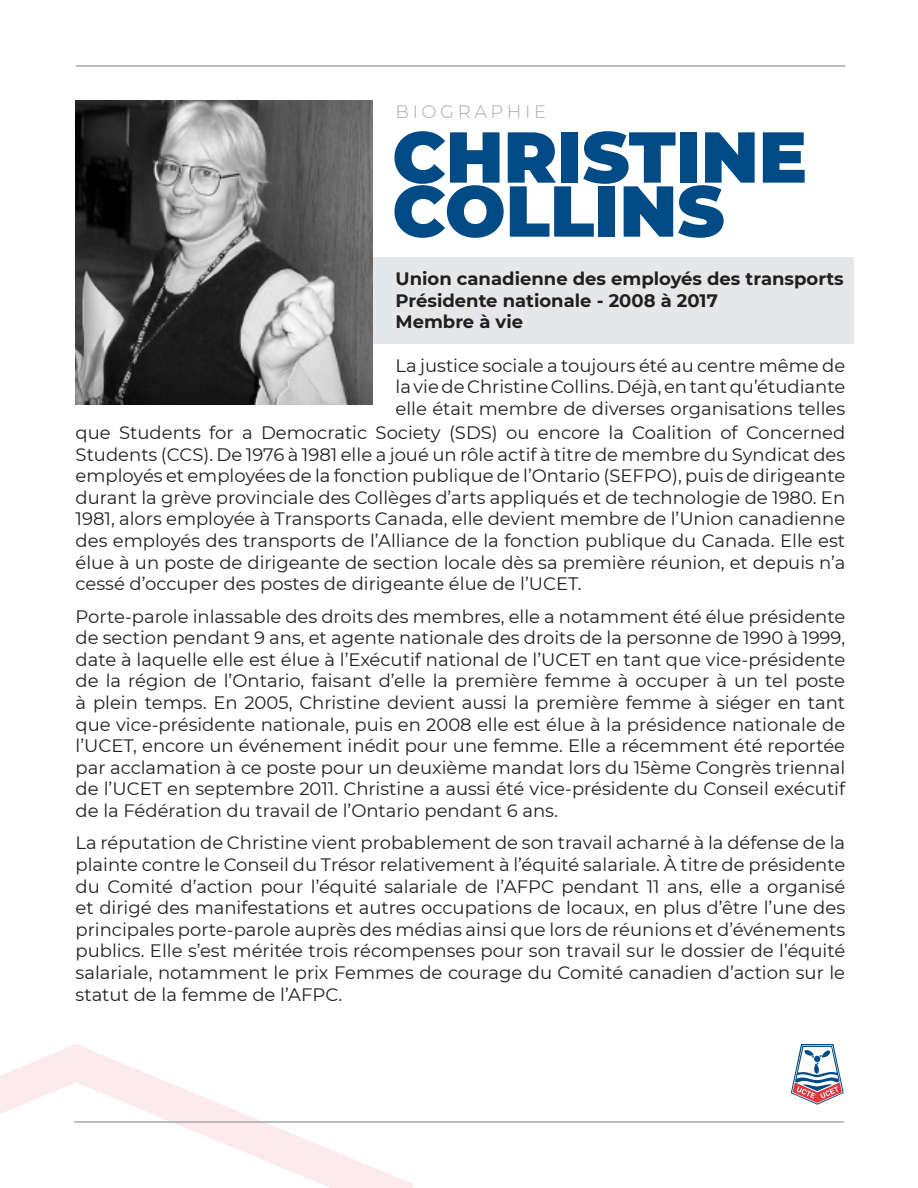
<style>
.page{position:relative;width:918px;height:1188px;background:#fff}
.page>*{position:absolute;margin:0;border:0;box-sizing:border-box;transform-origin:0 0}
.t1{font:900 71.85px/54px "Montserrat";color:#004b85}
.t2{font:18px/21.6px "Montserrat";color:#231f20;text-align:justify}
.t3{font:700 18px "Montserrat";color:#231f20}
.t4{font:300 18px "Montserrat";letter-spacing:.2em;color:#a8a9ad}
</style>
<div class="page">
<div style="left:324px;top:257px;width:530px;height:87px;background:#e6e7e9"></div>
<svg style="left:0;top:1050px;width:62px;height:64px"></svg>
<svg style="left:62px;top:1044px;width:352px;height:144px"></svg>
<hr style="left:76px;top:65px;width:769px;height:2px;background:#a8a9ad">
<hr style="left:74px;top:1121px;width:770px;height:2px;background:#a8a9ad">
<svg style="left:791px;top:1044px;width:53px;height:61px"></svg>
<img style="left:76px;top:100px;width:297px;height:305px">
<p class="t4" style="left:396px;top:99px;width:152px">BIOGRAPHIE</p>
<p class="t1" style="left:392px;top:126px;width:416px">CHRISTINE<br>COLLINS</p>
<p class="t3" style="left:396px;top:266px;width:450px">Union canadienne des employés des transports</p>
<p class="t3" style="left:396px;top:287px;width:324px">Présidente nationale - 2008 à 2017</p>
<p class="t3" style="left:396px;top:309px;width:129px">Membre à vie</p>
<p class="t2" style="left:396px;top:354px;width:451px">La justice sociale a toujours été au centre même de la vie de Christine Collins. Déjà, en tant qu’étudiante elle était membre de diverses organisations telles</p>
<p class="t2" style="left:76px;top:421px;width:771px">que Students for a Democratic Society (SDS) ou encore la Coalition of Concerned Students (CCS). De 1976 à 1981 elle a joué un rôle actif à titre de membre du Syndicat des employés et employées de la fonction publique de l’Ontario (SEFPO), puis de dirigeante durant la grève provinciale des Collèges d’arts appliqués et de technologie de 1980. En 1981, alors employée à Transports Canada, elle devient membre de l’Union canadienne des employés des transports de l’Alliance de la fonction publique du Canada. Elle est élue à un poste de dirigeante de section locale dès sa première réunion, et depuis n’a cessé d’occuper des postes de dirigeante élue de l’UCET.</p>
<p class="t2" style="left:76px;top:605px;width:771px">Porte-parole inlassable des droits des membres, elle a notamment été élue présidente de section pendant 9 ans, et agente nationale des droits de la personne de 1990 à 1999, date à laquelle elle est élue à l’Exécutif national de l’UCET en tant que vice-présidente de la région de l’Ontario, faisant d’elle la première femme à occuper à un tel poste à plein temps. En 2005, Christine devient aussi la première femme à siéger en tant que vice-présidente nationale, puis en 2008 elle est élue à la présidence nationale de l’UCET, encore un événement inédit pour une femme. Elle a récemment été reportée par acclamation à ce poste pour un deuxième mandat lors du 15ème Congrès triennal de l’UCET en septembre 2011. Christine a aussi été vice-présidente du Conseil exécutif de la Fédération du travail de l’Ontario pendant 6 ans.</p>
<p class="t2" style="left:76px;top:831px;width:771px">La réputation de Christine vient probablement de son travail acharné à la défense de la plainte contre le Conseil du Trésor relativement à l’équité salariale. À titre de présidente du Comité d’action pour l’équité salariale de l’AFPC pendant 11 ans, elle a organisé et dirigé des manifestations et autres occupations de locaux, en plus d’être l’une des principales porte-parole auprès des médias ainsi que lors de réunions et d’événements publics. Elle s’est méritée trois récompenses pour son travail sur le dossier de l’équité salariale, notamment le prix Femmes de courage du Comité canadien d’action sur le statut de la femme de l’AFPC.</p>
</div>
